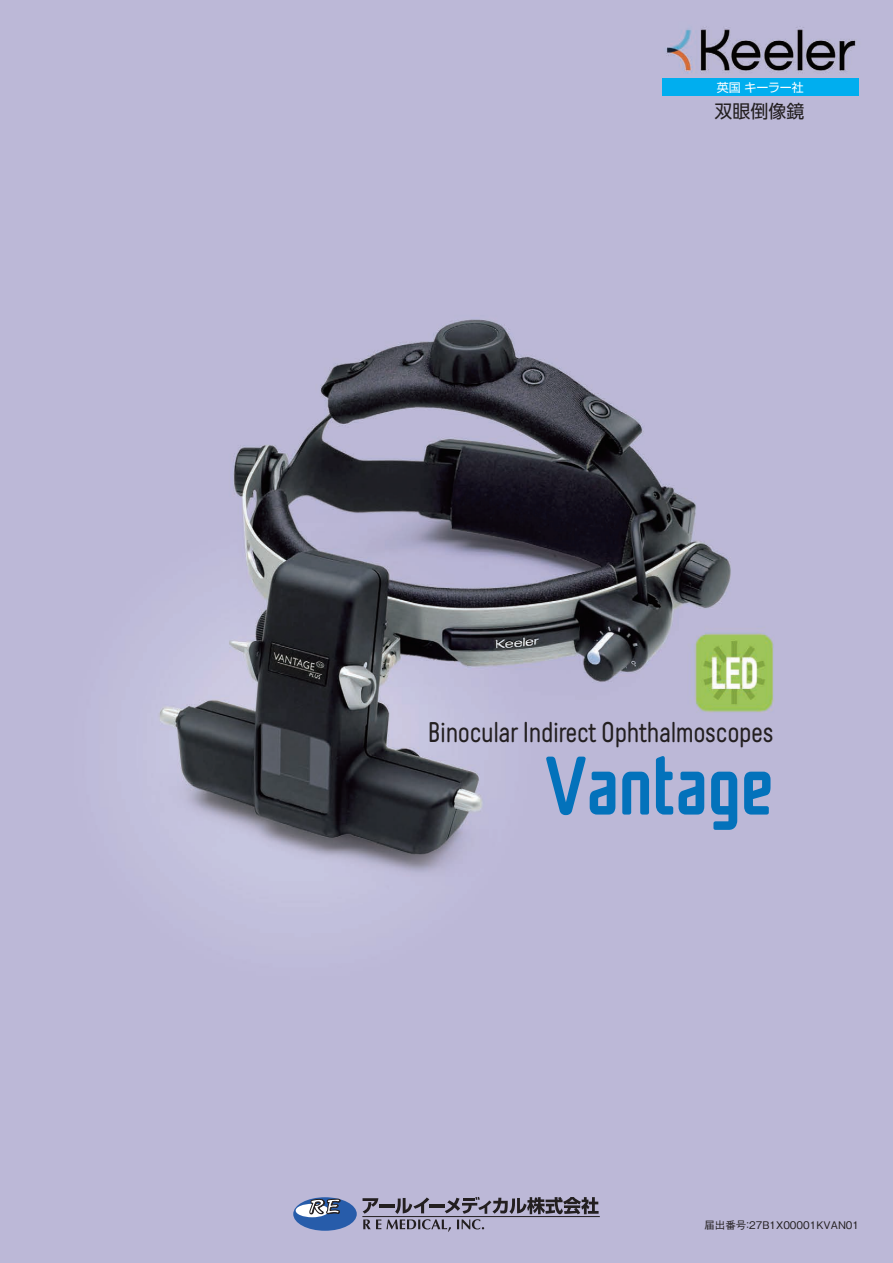
<style>
.page{position:relative;width:893px;height:1263px;background:#fff}
.page>*{position:absolute;margin:0;border:0;box-sizing:border-box;transform-origin:0 0}
.t1{font:500 condensed 78px "Unicod Sans";color:#0372bb}
.t2{font:28.5px "Decima Round";letter-spacing:-.015em;color:#231f20;scale:.9 1}
.t3{font:18px "UD Shin Go NT Pro";color:#231f20}
.t4{font:12px "Shin Go Pro";letter-spacing:-.01em;color:#fff}
.t5{font:500 10.5px "Gothic BBB Pro";color:#231f20}
</style>
<div class="page">
<img style="left:0;top:0;width:893px;height:1263px">
<hr style="left:362px;top:1216px;width:238px;height:1px;background:#231f20">
<div style="left:293px;top:1197px;width:64px;height:34px;background:#275caa;border-radius:50%"></div>
<div style="left:296px;top:1204px;width:33px;height:13px;background:#fff;border-radius:50%"></div>
<svg style="left:309px;top:1198px;width:32px;height:17px"></svg>
<svg style="left:363px;top:1197px;width:236px;height:35px;background:#928ea5"></svg>
<div style="left:662px;top:79px;width:197px;height:17px;background:#00aeef"></div>
<p class="t4" style="left:717px;top:78px;width:89px">英国 キーラー社</p>
<p class="t3" style="left:714px;top:97px;width:91px">双眼倒像鏡</p>
<p class="t2" style="left:428px;top:716px;width:386px">Binocular Indirect Ophthalmoscopes</p>
<h1 class="t1" style="left:545px;top:733px;width:230px">Vantage</h1>
<p class="t5" style="left:705px;top:1217px;width:156px">届出番号：27B1X00001KVAN01</p>
</div>
